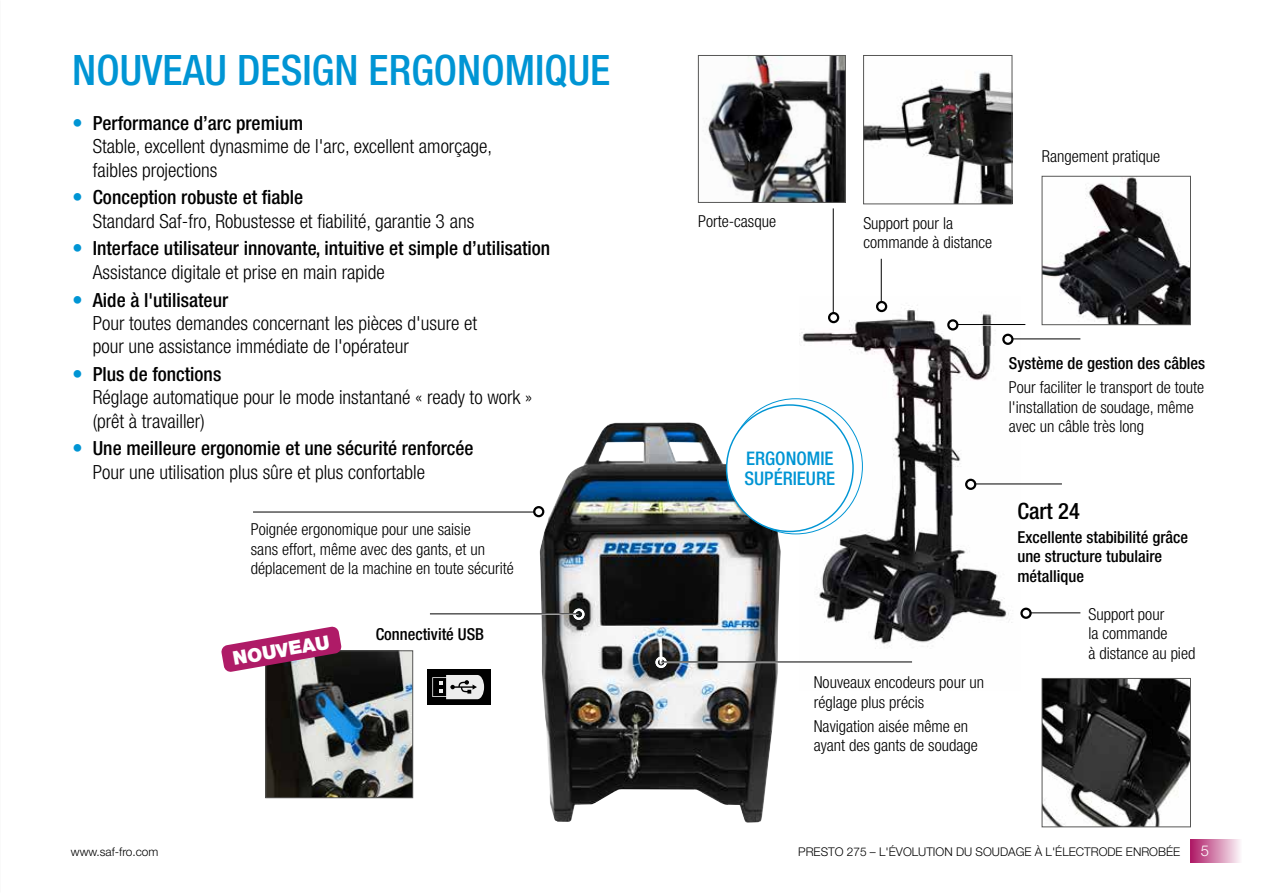
<style>
.page{position:relative;width:1263px;height:893px;background:#fff}
.page>*{position:absolute;margin:0;border:0;box-sizing:border-box;transform-origin:0 0}
.t1{font:500 condensed 42px "Helvetica Neue LT Std";color:#0095d4}
.t2{font:500 condensed 22.5px "Helvetica Neue LT Std";color:#000}
.t3{font:300 condensed 19.5px/23.4px "Helvetica Neue LT Std";color:#000}
.t4{font:500 condensed 19.5px "Helvetica Neue LT Std";color:#000}
.t5{font:900 19.05px "Helvetica Neue LT Std";color:#fff}
.t6{font:500 condensed 18.75px/20.1px "Helvetica Neue LT Std";color:#0095d4}
.t7{font:300 condensed 16.5px/19.5px "Helvetica Neue LT Std";color:#000}
.t8{font:500 condensed 16.5px/19.5px "Helvetica Neue LT Std";color:#000}
.t9{font:300 15px "Helvetica Neue LT Std";color:#fff}
.t10{font:300 12px "Helvetica Neue LT Std";color:#000}
</style>
<div class="page">
<img style="left:799px;top:296px;width:221px;height:366px">
<img style="left:540px;top:422px;width:241px;height:401px">
<div style="left:655px;top:657px;width:12px;height:11px;border:2px solid #fff;border-radius:50%"></div>
<hr style="left:661px;top:662px;width:251px;height:1px;background:#000">
<div style="left:573px;top:609px;width:11px;height:11px;border:2px solid #fff;border-radius:50%"></div>
<hr style="left:430px;top:613px;width:148px;height:2px;background:#fff">
<hr style="left:430px;top:613px;width:148px;height:1px;background:#000">
<div style="left:427px;top:670px;width:64px;height:35px;background:#000"></div>
<svg style="left:432px;top:675px;width:52px;height:24px"></svg>
<img style="left:865px;top:72px;width:145px;height:130px">
<div style="left:863px;top:55px;width:149px;height:149px;border:1px solid #575756"></div>
<img style="left:706px;top:57px;width:137px;height:144px">
<div style="left:698px;top:55px;width:147px;height:148px;border:1px solid #575756"></div>
<img style="left:1044px;top:680px;width:145px;height:145px">
<div style="left:1042px;top:678px;width:149px;height:149px;border:1px solid #575756"></div>
<img style="left:1044px;top:178px;width:145px;height:145px">
<div style="left:1042px;top:176px;width:149px;height:149px;border:1px solid #575756"></div>
<hr style="left:833px;top:208px;width:1px;height:105px;background:#000">
<div style="left:828px;top:312px;width:11px;height:11px;border:2px solid #000;border-radius:50%"></div>
<hr style="left:881px;top:259px;width:1px;height:43px;background:#000">
<div style="left:876px;top:301px;width:11px;height:11px;border:2px solid #000;border-radius:50%"></div>
<hr style="left:957px;top:324px;width:68px;height:2px;background:#fff">
<hr style="left:957px;top:324px;width:68px;height:1px;background:#000">
<div style="left:947px;top:319px;width:11px;height:11px;border:2px solid #000;border-radius:50%"></div>
<hr style="left:253px;top:512px;width:281px;height:1px;background:#000">
<div style="left:533px;top:506px;width:11px;height:11px;border:2px solid #000;border-radius:50%"></div>
<hr style="left:1030px;top:612px;width:50px;height:1px;background:#000">
<div style="left:1020px;top:608px;width:12px;height:11px;border:2px solid #000;border-radius:50%"></div>
<svg style="left:725px;top:398px;width:138px;height:137px"></svg>
<img style="left:268px;top:653px;width:143px;height:143px">
<div style="left:266px;top:651px;width:147px;height:147px;border:1px solid #575756"></div>
<hr style="left:975px;top:484px;width:87px;height:1px;background:#000">
<div style="left:965px;top:479px;width:11px;height:11px;border:2px solid #000;border-radius:50%"></div>
<hr style="left:1012px;top:339px;width:68px;height:1px;background:#000">
<div style="left:1002px;top:334px;width:11px;height:11px;border:2px solid #000;border-radius:50%"></div>
<svg style="left:221px;top:626px;width:121px;height:46px"></svg>
<div style="left:1191px;top:839px;width:51px;height:24px;background:linear-gradient(to right,#af1c67,#fdfafc)"></div>
<h1 class="t1" style="left:72px;top:45px;width:540px">NOUVEAU DESIGN ERGONOMIQUE</h1>
<p class="t4" style="left:93px;top:111px;width:212px">Performance d’arc premium</p>
<p class="t3" style="left:93px;top:135px;width:401px">Stable, excellent dynasmime de l'arc, excellent amorçage, faibles projections</p>
<p class="t4" style="left:93px;top:186px;width:212px">Conception robuste et fiable</p>
<p class="t3" style="left:93px;top:209px;width:383px">Standard Saf-fro, Robustesse et fiabilité, garantie 3 ans</p>
<p class="t4" style="left:93px;top:237px;width:459px">Interface utilisateur innovante, intuitive et simple d’utilisation</p>
<p class="t3" style="left:93px;top:260px;width:293px">Assistance digitale et prise en main rapide</p>
<p class="t4" style="left:93px;top:288px;width:137px">Aide à l'utilisateur</p>
<p class="t3" style="left:93px;top:311px;width:386px">Pour toutes demandes concernant les pièces d'usure et pour une assistance immédiate de l'opérateur</p>
<p class="t4" style="left:93px;top:362px;width:130px">Plus de fonctions</p>
<p class="t3" style="left:93px;top:386px;width:441px">Réglage automatique pour le mode instantané « ready to work » (prêt à travailler)</p>
<p class="t4" style="left:93px;top:437px;width:382px">Une meilleure ergonomie et une sécurité renforcée</p>
<p class="t3" style="left:93px;top:460px;width:334px">Pour une utilisation plus sûre et plus confortable</p>
<p class="t7" style="left:251px;top:520px;width:264px">Poignée ergonomique pour une saisie<br>sans effort, même avec des gants, et un déplacement de la machine en toute sécurité</p>
<p class="t5" style="left:231px;top:647px;width:99px;rotate:-10deg">NOUVEAU</p>
<p class="t8" style="left:376px;top:624px;width:110px">Connectivité USB</p>
<p class="t7" style="left:698px;top:211px;width:79px">Porte-casque</p>
<p class="t7" style="left:863px;top:213px;width:130px">Support pour la commande à distance</p>
<p class="t7" style="left:1042px;top:146px;width:120px">Rangement pratique</p>
<p class="t6" style="left:744px;top:448px;width:92px">ERGONOMIE<br>SUPÉRIEURE</p>
<p class="t7" style="left:814px;top:672px;width:172px">Nouveaux encodeurs pour un réglage plus précis</p>
<p class="t7" style="left:814px;top:716px;width:165px">Navigation aisée même en ayant des gants de soudage</p>
<p class="t8" style="left:1009px;top:354px;width:198px">Système de gestion des câbles</p>
<p class="t7" style="left:1009px;top:377px;width:197px">Pour faciliter le transport de toute l'installation de soudage, même avec un câble très long</p>
<h2 class="t2" style="left:1017px;top:497px;width:64px">Cart 24</h2>
<p class="t8" style="left:1017px;top:527px;width:172px">Excellente stabibilité grâce une structure tubulaire métallique</p>
<p class="t7" style="left:1088px;top:604px;width:108px">Support pour<br>la commande<br>à distance au pied</p>
<p class="t10" style="left:71px;top:845px;width:89px">www.saf-fro.com</p>
<p class="t10" style="left:798px;top:845px;width:383px">PRESTO 275 – L'ÉVOLUTION DU SOUDAGE À L'ÉLECTRODE ENROBÉE</p>
<p class="t9" style="left:1201px;top:841px;width:10px">5</p>
</div>
